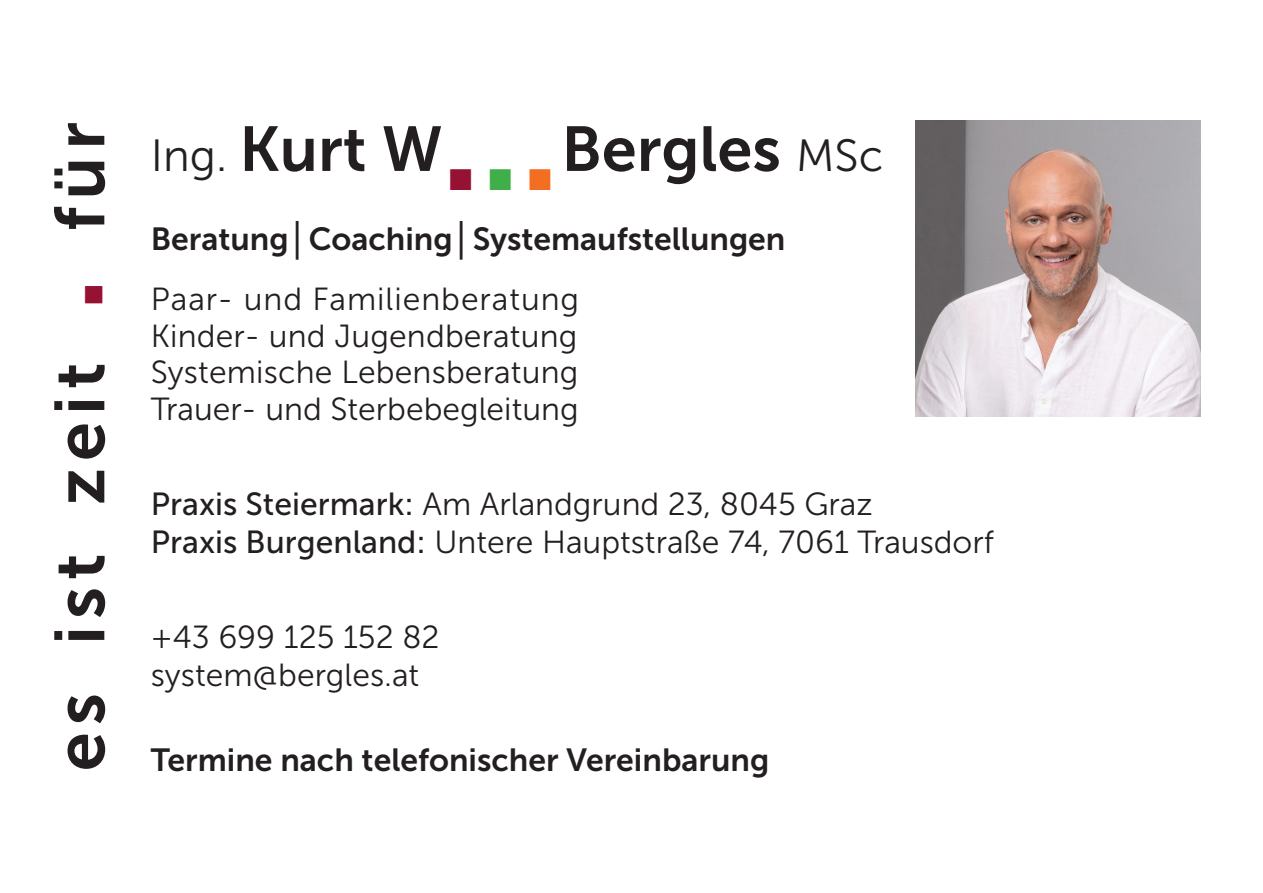
<style>
.page{position:relative;width:1263px;height:893px;background:#fff}
.page>*{position:absolute;margin:0;border:0;box-sizing:border-box;transform-origin:0 0}
.t1{font:70.5px "Museo Sans 700";letter-spacing:.1em;color:#231f20}
.t2{font:63px "Museo Sans 700";color:#231f20}
.t3{font:45px "Arial";color:#951233}
.t4{font:37.5px "Arial";color:#951233}
.t5{font:31.95px "Museo Sans 300";color:#231f20}
.t6{font:31.95px "Museo Sans 700";color:#231f20}
.t7{font:31.95px "Museo Sans 300";letter-spacing:.03em;color:#231f20}
.s1{font-family:"Museo Sans 300";font-size:45px}
.s2{font-family:"Arial"}
.s3{color:#40ae49}
.s4{color:#f36e21}
.s5{font-family:"Museo Sans 500"}
</style>
<div class="page">
<img style="left:915px;top:121px;width:285px;height:295px">
<p class="t1" style="left:41px;top:231px;width:111px;rotate:-90deg">für</p>
<p class="t4" style="left:64px;top:306px;width:24px;rotate:-90deg">■</p>
<p class="t1" style="left:41px;top:771px;width:410px;rotate:-90deg">es ist zeit</p>
<p class="t2" style="left:151px;top:114px;width:293px"><span class="s1">Ing.</span> Kurt W</p>
<p class="t2" style="left:561px;top:114px;width:324px">Bergles <span class="s1">MSc</span></p>
<p class="t6" style="left:151px;top:222px;width:636px">Beratung<span class="s2">│</span>Coaching<span class="s2">│</span>Systemaufstellungen</p>
<p class="t7" style="left:151px;top:282px;width:430px">Paar- und Familienberatung</p>
<p class="t5" style="left:151px;top:318px;width:428px">Kinder- und Jugendberatung</p>
<p class="t5" style="left:151px;top:355px;width:429px">Systemische Lebensberatung</p>
<p class="t5" style="left:151px;top:392px;width:429px">Trauer- und Sterbebegleitung</p>
<p class="t3" style="left:447px;top:143px;width:108px">■ <span class="s3">■</span> <span class="s4">■</span></p>
<p class="t5" style="left:151px;top:486px;width:723px"><span class="s5">Praxis Steiermark:</span> Am Arlandgrund 23, 8045 Graz</p>
<p class="t5" style="left:151px;top:525px;width:845px"><span class="s5">Praxis Burgenland:</span> Untere Hauptstraße 74, 7061 Trausdorf</p>
<p class="t5" style="left:151px;top:619px;width:290px">+43 699 125 152 82</p>
<p class="t5" style="left:151px;top:658px;width:270px">system@bergles.at</p>
<p class="t6" style="left:151px;top:742px;width:620px">Termine nach telefonischer Vereinbarung</p>
</div>
